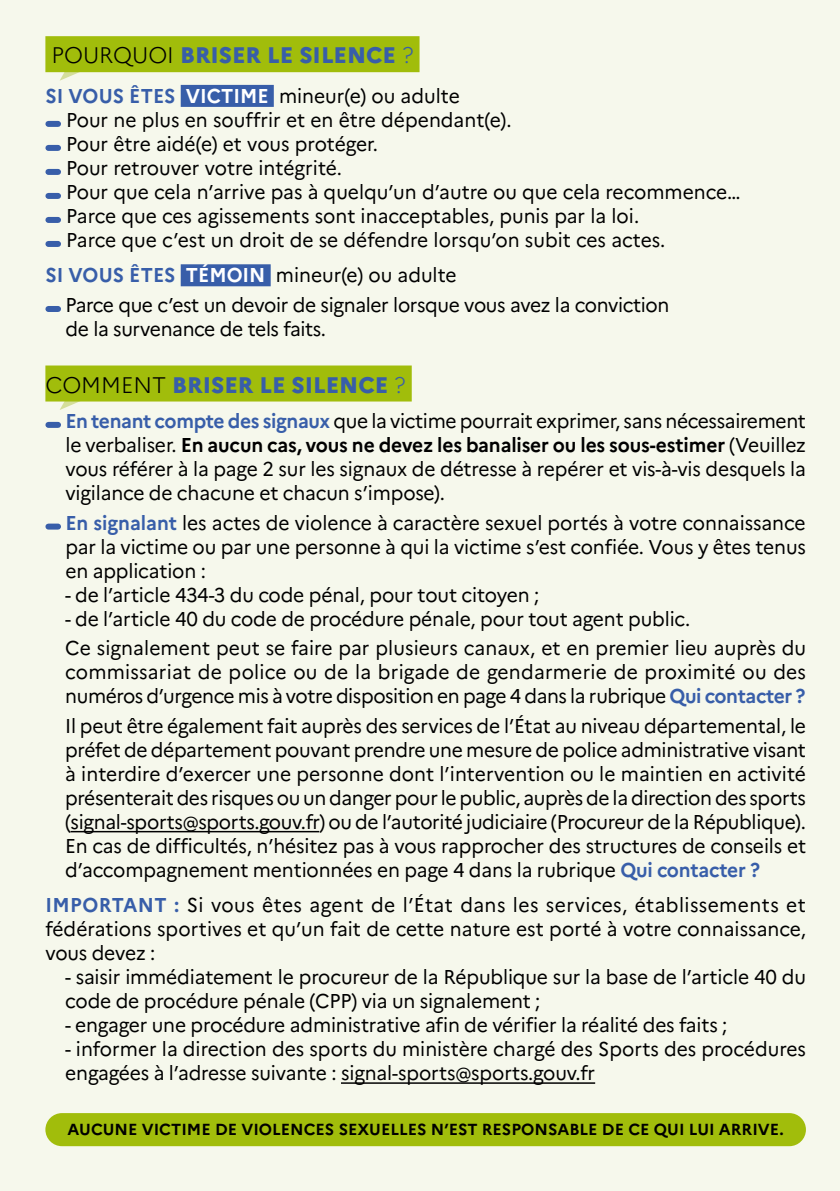
<style>
.page{position:relative;width:840px;height:1191px;background:#fff}
.page>*{position:absolute;margin:0;border:0;box-sizing:border-box;transform-origin:0 0}
.t1{font:800 22.4px "Marianne";color:#385ea9}
.t2{font:20px/24px "Marianne";letter-spacing:-.01em;color:#000;scale:.96 1}
.t3{font:700 16px "Marianne";color:#000}
.s1{font-weight:300;color:#000}
.s2{font-weight:300}
.s3{font-weight:700;color:#385ea9}
.s4{font-weight:700;color:#fff}
.s5{font-weight:700}
</style>
<div class="page">
<div style="left:0;top:0;width:839px;height:1191px;background:#f6f8ec"></div>
<svg style="left:60px;top:72px;width:27px;height:9px"></svg>
<div style="left:45px;top:36px;width:374px;height:36px;background:#a1bd0b"></div>
<svg style="left:60px;top:401px;width:27px;height:9px"></svg>
<div style="left:45px;top:365px;width:366px;height:36px;background:#a1bd0b"></div>
<div style="left:181px;top:85px;width:93px;height:22px;background:#385ea9"></div>
<div style="left:181px;top:264px;width:89px;height:22px;background:#385ea9"></div>
<div style="left:48px;top:121px;width:10px;height:6px;background:#385ea9"></div>
<div style="left:48px;top:145px;width:10px;height:6px;background:#385ea9"></div>
<div style="left:48px;top:169px;width:10px;height:6px;background:#385ea9"></div>
<div style="left:48px;top:193px;width:10px;height:6px;background:#385ea9"></div>
<div style="left:48px;top:217px;width:10px;height:6px;background:#385ea9"></div>
<div style="left:48px;top:241px;width:10px;height:6px;background:#385ea9"></div>
<div style="left:48px;top:306px;width:10px;height:6px;background:#385ea9"></div>
<hr style="left:71px;top:831px;width:248px;height:1px;background:#000">
<hr style="left:341px;top:1082px;width:254px;height:1px;background:#000">
<div style="left:48px;top:422px;width:10px;height:6px;background:#385ea9"></div>
<div style="left:48px;top:523px;width:10px;height:6px;background:#385ea9"></div>
<div style="left:45px;top:1113px;width:760px;height:33px;background:#a1bd0b;border-radius:17px"></div>
<p class="t1" style="left:51px;top:42px;width:363px"><span class="s1">POURQUOI</span> BRISER LE SILENCE <span class="s2">?</span></p>
<p class="t2" style="left:66px;top:84px;width:703px;text-indent:-21px"><span class="s3">SI VOUS ÊTES</span> <span class="s4">VICTIME</span> mineur(e) ou adulte<br>Pour ne plus en souffrir et en être dépendant(e).<br>Pour être aidé(e) et vous protéger.<br>Pour retrouver votre intégrité.<br>Pour que cela n’arrive pas à quelqu’un d’autre ou que cela recommence… Parce que ces agissements sont inacceptables, punis par la loi.<br>Parce que c’est un droit de se défendre lorsqu’on subit ces actes.</p>
<p class="t2" style="left:65px;top:260px;width:630px;line-height:29.6px;text-indent:-20px"><span class="s3">SI VOUS ÊTES</span> <span class="s4">TÉMOIN</span> mineur(e) ou adulte<br>Parce que c’est un devoir de signaler lorsque vous avez la conviction</p>
<p class="t2" style="left:65px;top:317px;width:273px">de la survenance de tels faits.</p>
<p class="t1" style="left:45px;top:371px;width:361px"><span class="s1">COMMENT</span> BRISER LE SILENCE <span class="s2">?</span></p>
<p class="t2" style="left:65px;top:409px;width:772px;text-align:justify"><span class="s3">En tenant compte des signaux</span> que la victime pourrait exprimer, sans nécessairement le verbaliser. <span class="s5">En aucun cas, vous ne devez les banaliser ou les sous-estimer</span> (Veuillez vous référer à la page 2 sur les signaux de détresse à repérer et vis-à-vis desquels la vigilance de chacune et chacun s’impose).</p>
<p class="t2" style="left:65px;top:510px;width:772px;text-align:justify"><span class="s3">En signalant</span> les actes de violence à caractère sexuel portés à votre connaissance par la victime ou par une personne à qui la victime s’est confiée. Vous y êtes tenus en application :</p>
<p class="t2" style="left:65px;top:582px;width:495px">- de l’article 434-3 du code pénal, pour tout citoyen ;</p>
<p class="t2" style="left:65px;top:603px;width:772px;line-height:29.6px">- de l’article 40 du code de procédure pénale, pour tout agent public.<br>Ce signalement peut se faire par plusieurs canaux, et en premier lieu auprès du</p>
<p class="t2" style="left:65px;top:660px;width:772px">commissariat de police ou de la brigade de gendarmerie de proximité ou des numéros d’urgence mis à votre disposition en page 4 dans la rubrique <span class="s3">Qui contacter ?</span></p>
<p class="t2" style="left:65px;top:714px;width:772px;text-align:justify">Il peut être également fait auprès des services de l’État au niveau départemental, le préfet de département pouvant prendre une mesure de police administrative visant à interdire d’exercer une personne dont l’intervention ou le maintien en activité présenterait des risques ou un danger pour le public, auprès de la direction des sports (signal-sports@sports.gouv.fr) ou de l’autorité judiciaire (Procureur de la République).<br>En cas de difficultés, n’hésitez pas à vous rapprocher des structures de conseils et d’accompagnement mentionnées en page 4 dans la rubrique <span class="s3">Qui contacter ?</span></p>
<p class="t2" style="left:45px;top:893px;width:793px;text-align:justify"><span class="s3">IMPORTANT :</span> Si vous êtes agent de l’État dans les services, établissements et fédérations sportives et qu’un fait de cette nature est porté à votre connaissance, vous devez :</p>
<p class="t2" style="left:65px;top:965px;width:772px">- saisir immédiatement le procureur de la République sur la base de l’article 40 du code de procédure pénale (CPP) via un signalement ;</p>
<p class="t2" style="left:65px;top:1013px;width:691px">- engager une procédure administrative afin de vérifier la réalité des faits ;</p>
<p class="t2" style="left:65px;top:1037px;width:772px">- informer la direction des sports du ministère chargé des Sports des procédures engagées à l’adresse suivante : signal-sports@sports.gouv.fr</p>
<p class="t3" style="left:67px;top:1119px;width:717px">AUCUNE VICTIME DE VIOLENCES SEXUELLES N’EST RESPONSABLE DE CE QUI LUI ARRIVE.</p>
</div>
